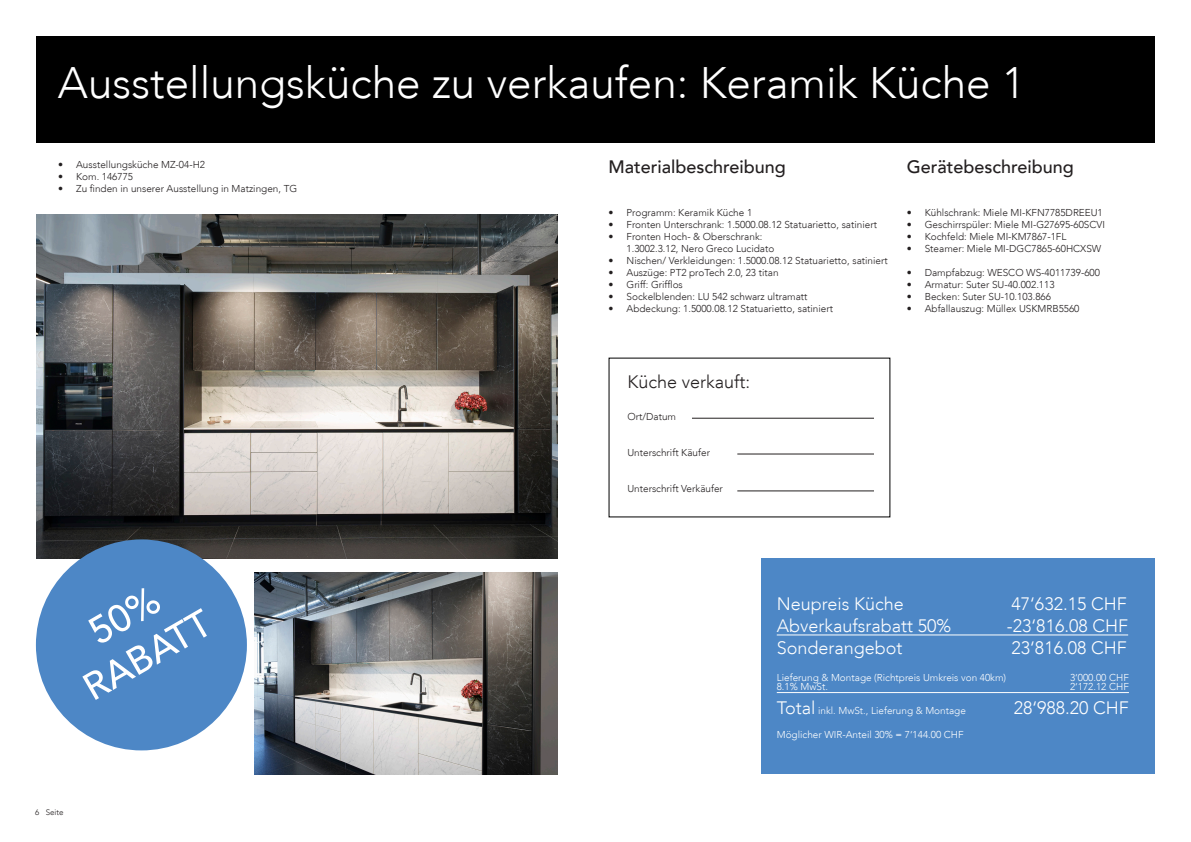
<style>
.page{position:relative;width:1191px;height:842px;background:#fff}
.page>*{position:absolute;margin:0;border:0;box-sizing:border-box;transform-origin:0 0}
.t1{font:300 44px "Avenir LT";color:#fff}
.t2{font:500 38px/45.6px "Avenir LT";color:#fff;text-align:center}
.Absatzformat_1{font:300 18px "Avenir LT";color:#fff}
.Absatzformat_1-2{font:500 18px "Avenir LT";color:#231f20}
.Absatzformat_4{font:300 18px "Avenir LT";color:#fff}
.Absatzformat_1-3{font:300 18px "Avenir LT";color:#231f20}
.Absatzformat_6{font:300 10px/12px "Avenir LT";color:#231f20}
.Absatzformat_1-4{font:300 10px "Avenir LT";color:#fff}
.t3{font:300 8px "Avenir LT";color:#231f20}
.s1{font-size:18px}
</style>
<div class="page">
<div style="left:36px;top:36px;width:1119px;height:106px;background:#000"></div>
<img style="left:36px;top:215px;width:522px;height:343px">
<img style="left:255px;top:572px;width:303px;height:202px">
<hr style="left:692px;top:418px;width:182px;height:1px;background:#231f20">
<hr style="left:737px;top:454px;width:137px;height:1px;background:#231f20">
<hr style="left:737px;top:491px;width:137px;height:1px;background:#231f20">
<div style="left:36px;top:539px;width:211px;height:211px;background:#4d87c6;border-radius:50%"></div>
<div style="left:760px;top:558px;width:394px;height:216px;background:#4d87c6"></div>
<hr style="left:776px;top:635px;width:352px;height:1px;background:#fff">
<hr style="left:776px;top:692px;width:353px;height:1px;background:#fff">
<p class="t1" style="left:58px;top:57px;width:968px">Ausstellungsküche zu verkaufen: Keramik Küche 1</p>
<p class="Absatzformat_6" style="left:58px;top:159px;width:148px">• Ausstellungsküche MZ-04-H2</p>
<p class="Absatzformat_6" style="left:58px;top:171px;width:76px">• Kom. 146775</p>
<p class="Absatzformat_6" style="left:58px;top:183px;width:241px">• Zu finden in unserer Ausstellung in Matzingen, TG</p>
<p class="t2" style="left:52px;top:632px;width:142px;rotate:-30deg">50%<br>RABATT</p>
<p class="t3" style="left:35px;top:808px;width:30px">6 Seite</p>
<p class="Absatzformat_1-2" style="left:608px;top:156px;width:179px">Materialbeschreibung</p>
<p class="Absatzformat_6" style="left:608px;top:207px;width:145px">• Programm: Keramik Küche 1</p>
<p class="Absatzformat_6" style="left:608px;top:219px;width:270px">• Fronten Unterschrank: 1.5000.08.12 Statuarietto, satiniert</p>
<p class="Absatzformat_6" style="left:626px;top:231px;width:149px;text-indent:-18px">• Fronten Hoch- &amp; Oberschrank:<br>1.3002.3.12, Nero Greco Lucidato</p>
<p class="Absatzformat_6" style="left:608px;top:255px;width:281px">• Nischen/ Verkleidungen: 1.5000.08.12 Statuarietto, satiniert</p>
<p class="Absatzformat_6" style="left:608px;top:267px;width:172px">• Auszüge: PT2 proTech 2.0, 23 titan</p>
<p class="Absatzformat_6" style="left:608px;top:279px;width:76px">• Griff: Grifflos</p>
<p class="Absatzformat_6" style="left:608px;top:291px;width:201px">• Sockelblenden: LU 542 schwarz ultramatt</p>
<p class="Absatzformat_6" style="left:608px;top:303px;width:226px">• Abdeckung: 1.5000.08.12 Statuarietto, satiniert</p>
<p class="Absatzformat_1-2" style="left:906px;top:156px;width:169px">Gerätebeschreibung</p>
<p class="Absatzformat_6" style="left:906px;top:207px;width:198px">• Kühlschrank: Miele MI-KFN7785DREEU1</p>
<p class="Absatzformat_6" style="left:906px;top:219px;width:200px">• Geschirrspüler: Miele MI-G27695-60SCVI</p>
<p class="Absatzformat_6" style="left:906px;top:231px;width:161px">• Kochfeld: Miele MI-KM7867-1FL</p>
<p class="Absatzformat_6" style="left:906px;top:243px;width:196px">• Steamer: Miele MI-DGC7865-60HCXSW</p>
<p class="Absatzformat_6" style="left:906px;top:267px;width:195px">• Dampfabzug: WESCO WS-4011739-600</p>
<p class="Absatzformat_6" style="left:906px;top:279px;width:149px">• Armatur: Suter SU-40.002.113</p>
<p class="Absatzformat_6" style="left:906px;top:291px;width:146px">• Becken: Suter SU-10.103.866</p>
<p class="Absatzformat_6" style="left:906px;top:303px;width:174px">• Abfallauszug: Müllex USKMRB5560</p>
<p class="Absatzformat_1-3" style="left:627px;top:372px;width:124px">Küche verkauft:</p>
<p class="Absatzformat_6" style="left:627px;top:411px;width:50px">Ort/Datum</p>
<p class="Absatzformat_6" style="left:627px;top:447px;width:84px">Unterschrift Käufer</p>
<p class="Absatzformat_6" style="left:627px;top:483px;width:97px">Unterschrift Verkäufer</p>
<p class="Absatzformat_1" style="left:776px;top:594px;width:129px">Neupreis Küche</p>
<p class="Absatzformat_1" style="left:1011px;top:594px;width:117px">47‘632.15 CHF</p>
<p class="Absatzformat_4" style="left:776px;top:615px;width:176px">Abverkaufsrabatt 50%</p>
<p class="Absatzformat_4" style="left:1007px;top:615px;width:123px">-23‘816.08 CHF</p>
<p class="Absatzformat_1" style="left:776px;top:637px;width:127px">Sonderangebot</p>
<p class="Absatzformat_1" style="left:1011px;top:637px;width:117px">23‘816.08 CHF</p>
<p class="Absatzformat_1-4" style="left:776px;top:671px;width:231px">Lieferung &amp; Montage (Richtpreis Umkreis von 40km)</p>
<p class="Absatzformat_1-4" style="left:1070px;top:671px;width:60px">3‘000.00 CHF</p>
<p class="Absatzformat_1-4" style="left:776px;top:680px;width:53px">8.1% MwSt.</p>
<p class="Absatzformat_1-4" style="left:1070px;top:680px;width:60px">2‘172.12 CHF</p>
<p class="Absatzformat_1-4" style="left:776px;top:705px;width:191px"><span class="s1">Total</span> inkl. MwSt., Lieferung &amp; Montage</p>
<p class="Absatzformat_1" style="left:1013px;top:697px;width:117px">28‘988.20 CHF</p>
<p class="Absatzformat_1-4" style="left:776px;top:729px;width:188px">Möglicher WIR-Anteil 30% = 7‘144.00 CHF</p>
</div>
